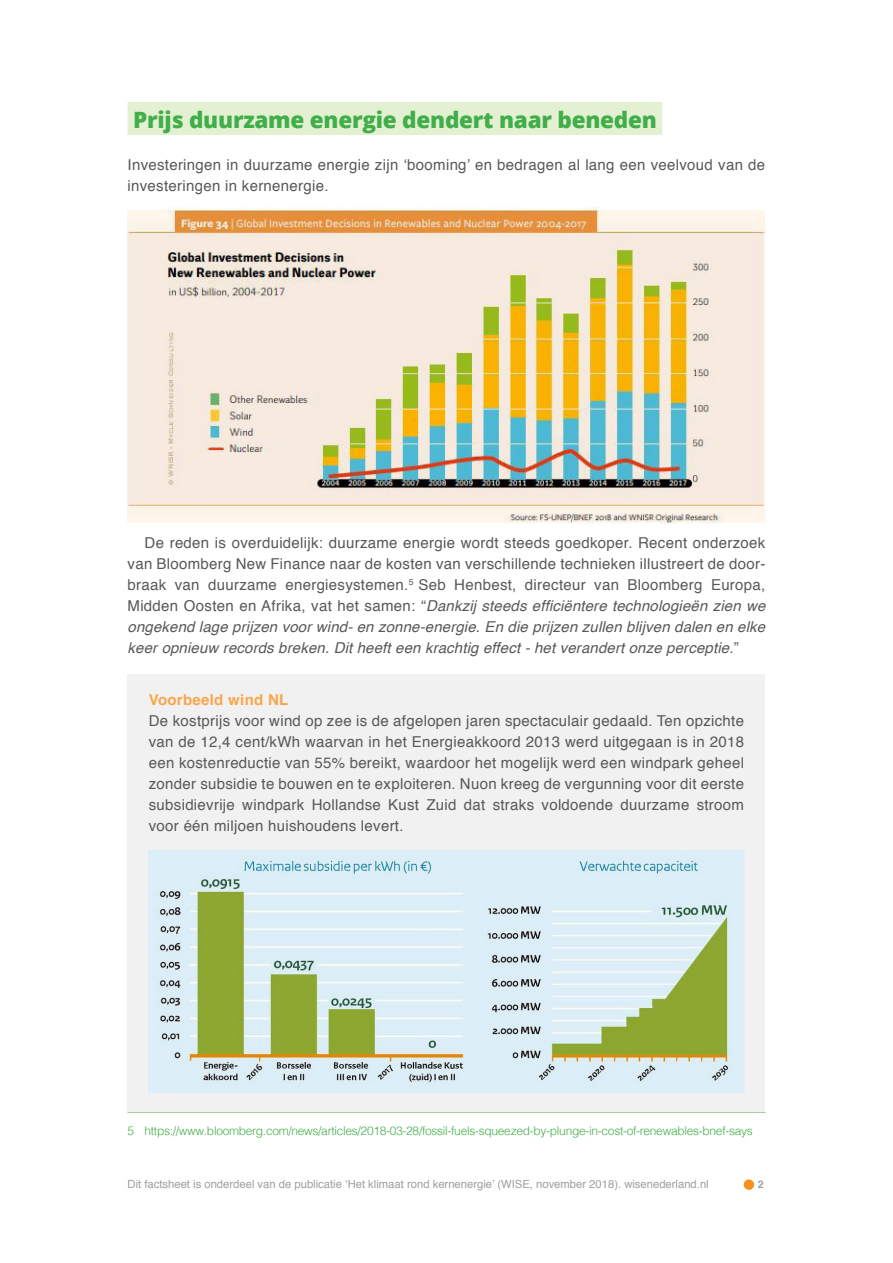
<style>
.page{position:relative;width:893px;height:1263px;background:#fff}
.page>*{position:absolute;margin:0;border:0;box-sizing:border-box;transform-origin:0 0}
.WISE_Titels_geel{font:800 22.5px "Open Sans";letter-spacing:-.01em;color:#40ae49}
.WISE_Plattetekst_1{font:15px/21px "Helvetica";letter-spacing:.02em;color:#57585a}
.WISE_Plattetekst_2{font:15px/21px "Helvetica";letter-spacing:.02em;color:#57585a;text-align:justify}
.WISE_inhoud_hoofdstu{font:700 15px "Helvetica";letter-spacing:.02em;color:#f9a64a}
.WISE_footnote{font:300 12px "Helvetica";letter-spacing:-.025em;color:#40ae49}
.t1{font:11.25px "Helvetica";color:#9d9fa2}
.t2{font:700 10.5px "Helvetica";color:#9d9fa2}
.s1{font-style:italic}
</style>
<div class="page">
<div style="left:128px;top:102px;width:534px;height:33px;background:#e4f0d2"></div>
<div style="left:128px;top:674px;width:637px;height:438px;background:#f1f1f2"></div>
<hr style="left:128px;top:1112px;width:637px;height:1px;background:#a5d09a">
<img style="left:149px;top:850px;width:595px;height:243px">
<img style="left:128px;top:210px;width:637px;height:313px">
<div style="left:744px;top:1179px;width:10px;height:11px;background:#f7931d;border-radius:50%"></div>
<p class="WISE_Titels_geel" style="left:133px;top:102px;width:525px">Prijs duurzame energie dendert naar beneden</p>
<p class="WISE_Plattetekst_1" style="left:128px;top:154px;width:639px">Investeringen in duurzame energie zijn ‘booming’ en bedragen al lang een veelvoud van de investeringen in kernenergie.</p>
<p class="WISE_Plattetekst_2" style="left:128px;top:532px;width:639px;text-indent:17px">De reden is overduidelijk: duurzame energie wordt steeds goedkoper. Recent onderzoek van Bloomberg New Finance naar de kosten van verschillende technieken illustreert de door&shy;braak van duurzame energiesystemen.<sup>5</sup> Seb Henbest, directeur van Bloomberg Europa, Midden Oosten en Afrika, vat het samen: “<span class="s1">Dankzij steeds efficiëntere technologieën zien we ongekend lage prijzen voor wind- en zonne-energie. En die prijzen zullen blijven dalen en elke keer opnieuw records breken. Dit heeft een krachtig effect - het verandert onze perceptie</span>.”</p>
<p class="WISE_inhoud_hoofdstu" style="left:149px;top:688px;width:141px">Voorbeeld wind NL</p>
<p class="WISE_Plattetekst_1" style="left:149px;top:711px;width:597px;text-align:justify">De kostprijs voor wind op zee is de afgelopen jaren spectaculair gedaald. Ten opzichte van de 12,4 cent/kWh waarvan in het Energieakkoord 2013 werd uitgegaan is in 2018 een kostenreductie van 55% bereikt, waardoor het mogelijk werd een windpark geheel zonder subsidie te bouwen en te exploiteren. Nuon kreeg de vergunning voor dit eerste subsidievrije windpark Hollandse Kust Zuid dat straks voldoende duurzame stroom voor één miljoen huishoudens levert.</p>
<p class="WISE_footnote" style="left:128px;top:1121px;width:627px">5 https://www.bloomberg.com/news/articles/2018-03-28/fossil-fuels-squeezed-by-plunge-in-cost-of-renewables-bnef-says</p>
<p class="t1" style="left:128px;top:1176px;width:583px">Dit factsheet is onderdeel van de publicatie ‘Het klimaat rond kernenergie’ (WISE, november 2018). wisenederland.nl</p>
<p class="t2" style="left:758px;top:1176px;width:7px">2</p>
</div>
